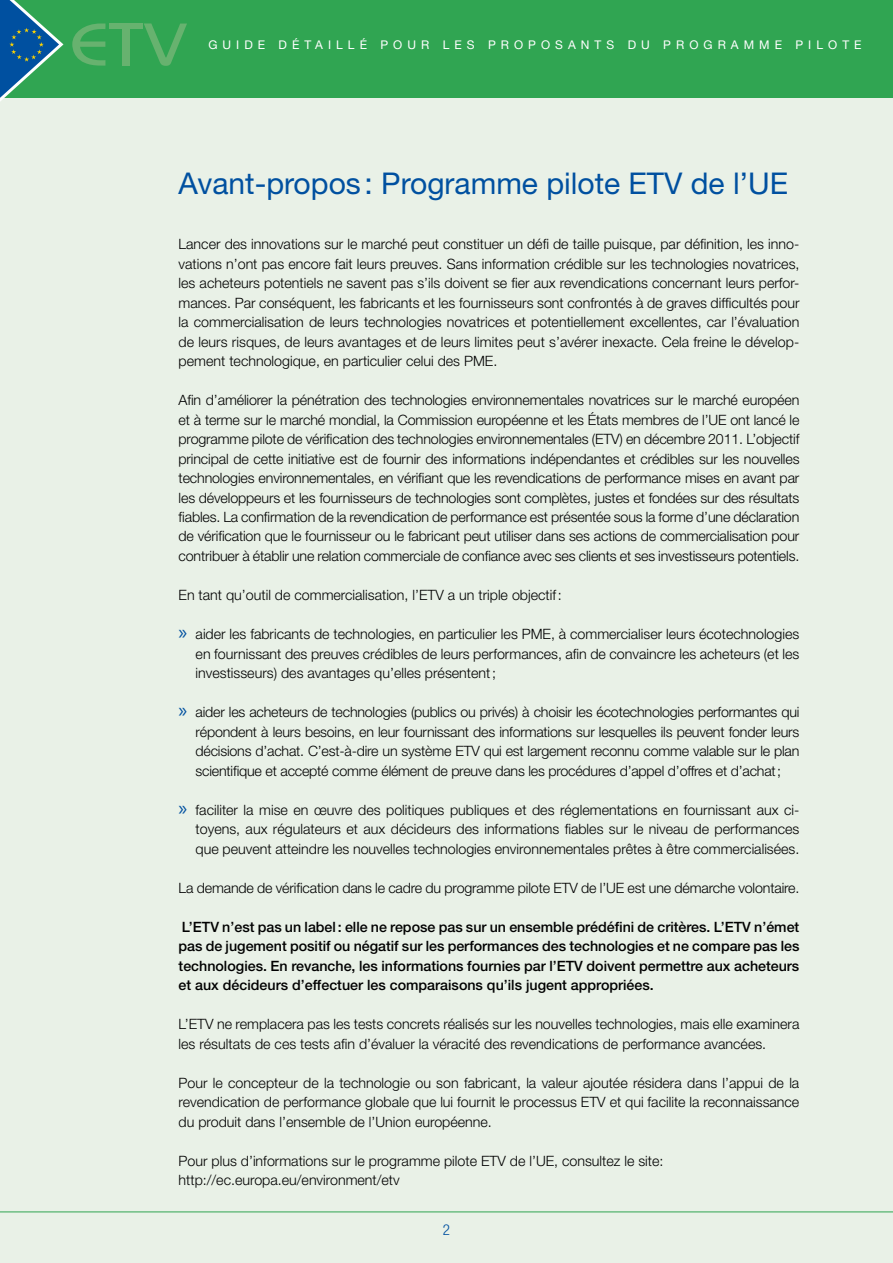
<style>
.page{position:relative;width:893px;height:1263px;background:#fff}
.page>*{position:absolute;margin:0;border:0;box-sizing:border-box;transform-origin:0 0}
.t1{font:30px "Helvetica Neue";color:#0050a0}
.t2{font:300 condensed 15px "Helvetica Neue";color:#0050a0}
.t3{font:300 14.25px/19.5px "Helvetica Neue";color:#000;text-align:justify}
.t4{font:500 14.25px/19.5px "Helvetica Neue";color:#000;text-align:justify}
.t5{font:12px "Helvetica Neue";letter-spacing:.42em;color:#fff}
.s1{font-family:"Myriad Pro";font-weight:400;font-size:21px;color:#0050a0}
</style>
<div class="page">
<div style="left:0;top:77px;width:893px;height:1186px;background:#e9f1e7"></div>
<div style="left:0;top:0;width:893px;height:98px;background:#30a552"></div>
<div style="left:109px;top:24px;width:34px;height:5px;background:#67b26f"></div>
<div style="left:122px;top:28px;width:8px;height:38px;background:#67b26f"></div>
<svg style="left:144px;top:23px;width:43px;height:43px"></svg>
<svg style="left:72px;top:23px;width:34px;height:43px"></svg>
<svg style="left:0;top:0;width:63px;height:101px"></svg>
<hr style="left:0;top:1212px;width:893px;height:1px;background:#30a552">
<p class="t5" style="left:208px;top:37px;width:655px">GUIDE DÉTAILLÉ POUR LES PROPOSANTS DU PROG RAMME PILOTE</p>
<h1 class="t1" style="left:179px;top:165px;width:469px">AVANT-PROPOS : PROGRAMME PILOTE ETV</h1>
<h1 class="t1" style="left:691px;top:165px;width:77px">DE L’UE</h1>
<p class="t3" style="left:179px;top:234px;width:622px">Lancer des innovations sur le marché peut constituer un défi de taille puisque, par définition, les inno&shy;vations n’ont pas encore fait leurs preuves. Sans information crédible sur les technologies novatrices, les acheteurs potentiels ne savent pas s’ils doivent se fier aux revendications concernant leurs perfor&shy;mances. Par conséquent, les fabricants et les fournisseurs sont confrontés à de graves difficultés pour la commercialisation de leurs technologies novatrices et potentiellement excellentes, car l’évaluation de leurs risques, de leurs avantages et de leurs limites peut s’avérer inexacte. Cela freine le dévelop&shy;pement technologique, en particulier celui des PME.</p>
<p class="t3" style="left:179px;top:390px;width:622px">Afin d’améliorer la pénétration des technologies environnementales novatrices sur le marché européen et à terme sur le marché mondial, la Commission européenne et les États membres de l’UE ont lancé le programme pilote de vérification des technologies environnementales (ETV) en décembre 2011. L’objectif principal de cette initiative est de fournir des informations indépendantes et crédibles sur les nouvelles technologies environnementales, en vérifiant que les revendications de performance mises en avant par les développeurs et les fournisseurs de technologies sont complètes, justes et fondées sur des résultats fiables. La confirmation de la revendication de performance est présentée sous la forme d’une déclaration de vérification que le fournisseur ou le fabricant peut utiliser dans ses actions de commercialisation pour contribuer à établir une relation commerciale de confiance avec ses clients et ses investisseurs potentiels.</p>
<p class="t3" style="left:179px;top:585px;width:385px">En tant qu’outil de commercialisation, l’ETV a un triple objectif:</p>
<p class="t3" style="left:196px;top:624px;width:605px;text-indent:-17px"><span class="s1">»</span> aider les fabricants de technologies, en particulier les PME, à commercialiser leurs écotechnologies en fournissant des preuves crédibles de leurs performances, afin de convaincre les acheteurs (et les investisseurs) des avantages qu’elles présentent;</p>
<p class="t3" style="left:196px;top:702px;width:605px;text-indent:-17px"><span class="s1">»</span> aider les acheteurs de technologies (publics ou privés) à choisir les écotechnologies performantes qui répondent à leurs besoins, en leur fournissant des informations sur lesquelles ils peuvent fonder leurs décisions d’achat. C’est-à-dire un système ETV qui est largement reconnu comme valable sur le plan scientifique et accepté comme élément de preuve dans les procédures d’appel d’offres et d’achat;</p>
<p class="t3" style="left:196px;top:799px;width:605px;text-indent:-17px"><span class="s1">»</span> faciliter la mise en œuvre des politiques publiques et des réglementations en fournissant aux ci&shy;toyens, aux régulateurs et aux décideurs des informations fiables sur le niveau de performances que peuvent atteindre les nouvelles technologies environnementales prêtes à être commercialisées.</p>
<p class="t3" style="left:179px;top:877px;width:622px">La demande de vérification dans le cadre du programme pilote ETV de l’UE est une démarche volontaire.</p>
<p class="t4" style="left:179px;top:917px;width:622px">L’ETV n’est pas un label: elle ne repose pas sur un ensemble prédéfini de critères. L’ETV n’émet pas de jugement positif ou négatif sur les performances des technologies et ne compare pas les technologies. En revanche, les informations fournies par l’ETV doivent permettre aux acheteurs et aux décideurs d’effectuer les comparaisons qu’ils jugent appropriées.</p>
<p class="t3" style="left:179px;top:1014px;width:622px">L’ETV ne remplacera pas les tests concrets réalisés sur les nouvelles technologies, mais elle examinera les résultats de ces tests afin d’évaluer la véracité des revendications de performance avancées.</p>
<p class="t3" style="left:179px;top:1072px;width:622px">Pour le concepteur de la technologie ou son fabricant, la valeur ajoutée résidera dans l’appui de la revendication de performance globale que lui fournit le processus ETV et qui facilite la reconnaissance du produit dans l’ensemble de l’Union européenne.</p>
<p class="t3" style="left:179px;top:1150px;width:486px">Pour plus d’informations sur le programme pilote ETV de l’UE, consultez le site: http://ec.europa.eu/environment/etv</p>
<p class="t2" style="left:443px;top:1221px;width:9px">2</p>
</div>
